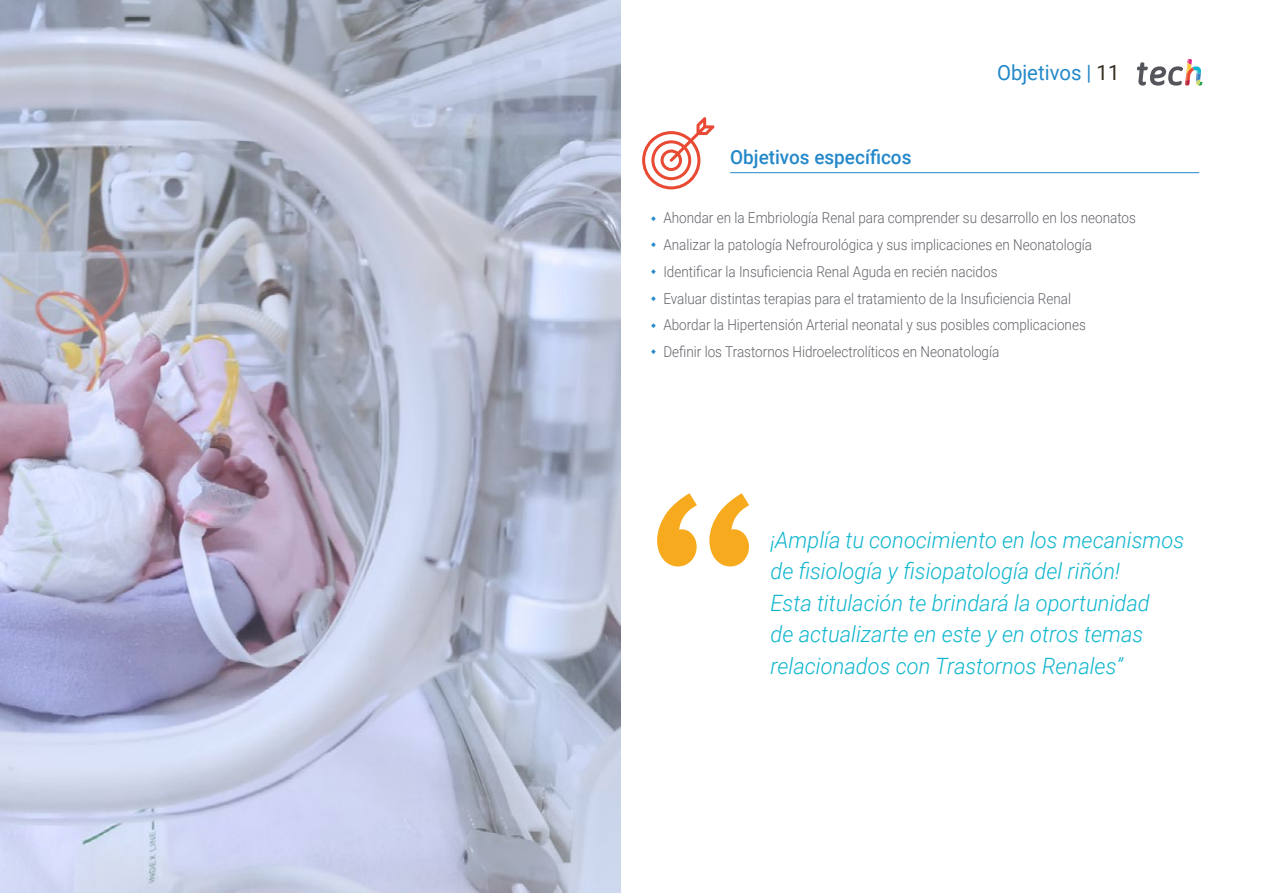
<style>
.page{position:relative;width:1263px;height:893px;background:#fff}
.page>*{position:absolute;margin:0;border:0;box-sizing:border-box;transform-origin:0 0}
.t1{font:italic 300 22.5px/31.5px "Roboto";color:#0fb6cf}
.t2{font:21px "Roboto";color:#2488c9}
.t3{font:500 19.5px "Roboto";color:#2488c9}
.t4{font:300 15px/26.7px "Roboto";color:#61646a;scale:.9 1}
.s1{color:#312e20}
</style>
<div class="page">
<hr style="left:730px;top:172px;width:469px;height:1px;background:#2488c9">
<svg style="left:642px;top:117px;width:72px;height:72px"></svg>
<img style="left:0;top:0;width:621px;height:893px">
<svg style="left:657px;top:493px;width:92px;height:73px"></svg>
<svg style="left:1137px;top:59px;width:65px;height:27px"></svg>
<h3 class="t3" style="left:730px;top:144px;width:183px">Objetivos específicos</h3>
<h2 class="t2" style="left:997px;top:57px;width:124px">Objetivos | <span class="s1">11</span></h2>
<p class="t4" style="left:663px;top:204px;width:527px">Ahondar en la Embriología Renal para comprender su desarrollo en los neonatos Analizar la patología Nefrourológica y sus implicaciones en Neonatología Identificar la Insuficiencia Renal Aguda en recién nacidos<br>Evaluar distintas terapias para el tratamiento de la Insuficiencia Renal<br>Abordar la Hipertensión Arterial neonatal y sus posibles complicaciones<br>Definir los Trastornos Hidroelectrolíticos en Neonatología</p>
<h1 class="t1" style="left:770px;top:523px;width:415px">¡Amplía tu conocimiento en los mecanismos de fisiología y fisiopatología del riñón!<br>Esta titulación te brindará la oportunidad<br>de actualizarte en este y en otros temas relacionados con Trastornos Renales”</h1>
</div>
